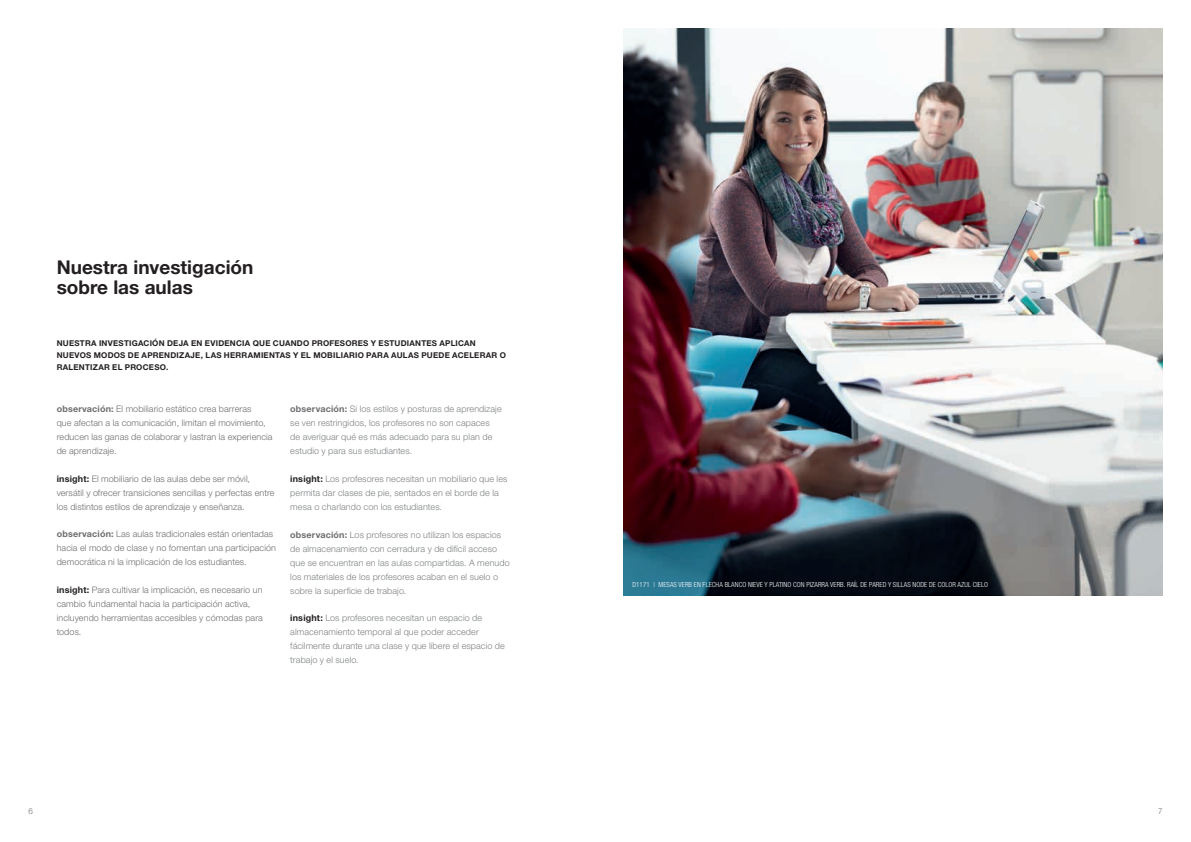
<style>
.page{position:relative;width:1191px;height:842px;background:#fff}
.page>*{position:absolute;margin:0;border:0;box-sizing:border-box;transform-origin:0 0}
.t1{font:700 19px/20px "Helvetica Neue LT Pro";color:#231f20}
.t2{font:300 9px/14px "Helvetica Neue LT Pro";letter-spacing:.01em;color:#7e8083}
.t3{font:300 9px/14px "Helvetica Neue LT Pro";letter-spacing:.01em;color:#6c6d70}
.t4{font:700 8px/12px "Helvetica Neue LT Pro";letter-spacing:.03em;color:#231f20}
.t5{font:300 8px "Helvetica Neue LT Pro";color:#6c6d70}
.t6{font:300 condensed 7px "Helvetica Neue LT Pro";letter-spacing:.01em;color:#fff}
.s1{font-weight:700}
.s2{font-weight:700;color:#231f20}
.s3{font-weight:700;color:#6c6d70}
</style>
<div class="page">
<img style="left:624px;top:28px;width:538px;height:567px">
<h1 class="t1" style="left:57px;top:256px;width:198px">Nuestra investigación sobre las aulas</h1>
<p class="t4" style="left:57px;top:337px;width:451px">NUESTRA INVESTIGACIÓN DEJA EN EVIDENCIA QUE CUANDO PROFESORES Y ESTUDIANTES APLICAN<br>NUEVOS MODOS DE APRENDIZAJE, LAS HERRAMIENTAS Y EL MOBILIARIO PARA AULAS PUEDE ACELERAR O<br>RALENTIZAR EL PROCESO.</p>
<p class="t3" style="left:57px;top:402px;width:217px"><span class="s1">observación:</span> El mobiliario estático crea barreras<br>que afectan a la comunicación, limitan el movimiento, reducen las ganas de colaborar y lastran la experiencia de aprendizaje.</p>
<p class="t3" style="left:57px;top:471px;width:219px"><span class="s2">insight:</span> El mobiliario de las aulas debe ser móvil, versátil y ofrecer transiciones sencillas y perfectas entre los distintos estilos de aprendizaje y enseñanza.</p>
<p class="t3" style="left:57px;top:527px;width:221px"><span class="s1">observación:</span> Las aulas tradicionales están orientadas hacia el modo de clase y no fomentan una participación democrática ni la implicación de los estudiantes.</p>
<p class="t3" style="left:57px;top:583px;width:208px"><span class="s2">insight:</span> Para cultivar la implicación, es necesario un cambio fundamental hacia la participación activa, incluyendo herramientas accesibles y cómodas para todos.</p>
<p class="t2" style="left:290px;top:402px;width:213px"><span class="s3">observación:</span> Si los estilos y posturas de aprendizaje se ven restringidos, los profesores no son capaces de averiguar qué es más adecuado para su plan de estudio y para sus estudiantes.</p>
<p class="t2" style="left:290px;top:472px;width:219px"><span class="s2">insight:</span> Los profesores necesitan un mobiliario que les permita dar clases de pie, sentados en el borde de la mesa o charlando con los estudiantes.</p>
<p class="t2" style="left:290px;top:527px;width:221px"><span class="s3">observación:</span> Los profesores no utilizan los espacios de almacenamiento con cerradura y de difícil acceso que se encuentran en las aulas compartidas. A menudo los materiales de los profesores acaban en el suelo o sobre la superficie de trabajo.</p>
<p class="t2" style="left:290px;top:611px;width:216px"><span class="s2">insight:</span> Los profesores necesitan un espacio de almacenamiento temporal al que poder acceder fácilmente durante una clase y que libere el espacio de trabajo y el suelo.</p>
<p class="t6" style="left:632px;top:580px;width:357px">D1171 | MESAS VERB EN FLECHA BLANCO NIEVE Y PLATINO CON PIZARRA VERB. RAÍL DE PARED Y SILLAS NODE DE COLOR AZUL CIELO</p>
<p class="t5" style="left:28px;top:806px;width:6px">6</p>
<p class="t5" style="left:1158px;top:806px;width:6px">7</p>
</div>
